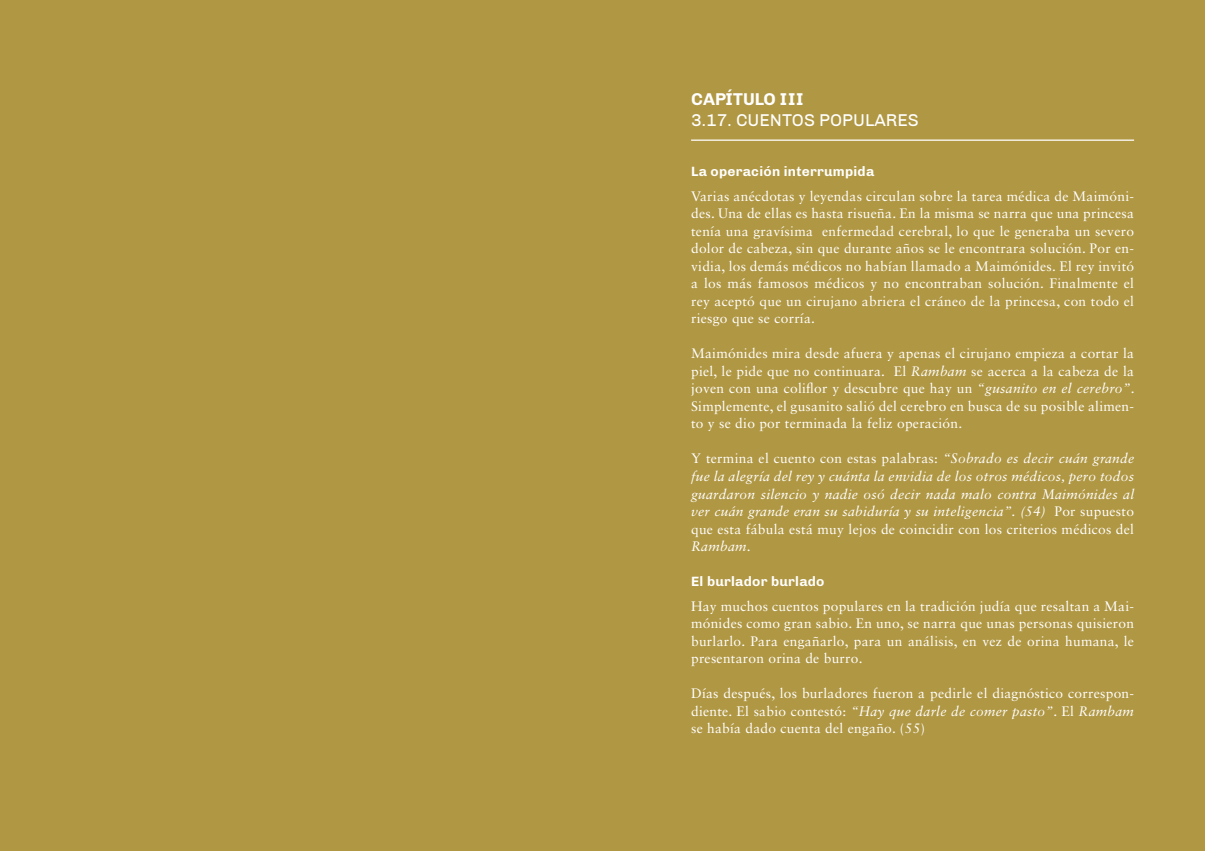
<style>
.page{position:relative;width:1205px;height:851px;background:#fff}
.page>*{position:absolute;margin:0;border:0;box-sizing:border-box;transform-origin:0 0}
.t1{font:17.5px "Chivo";color:#fff}
.t2{font:700 17.5px "Chivo";color:#fff}
.t3{font:13.75px/17.5px "Sabon LT Std";letter-spacing:.02em;color:#fff;text-align:justify}
.t4{font:italic 13.75px/17.5px "Sabon LT Std";letter-spacing:.02em;color:#fff;text-align:justify}
.t5{font:700 13.75px "Chivo";letter-spacing:.02em;color:#fff}
.s1{font-style:italic}
.s2{font-style:normal}
</style>
<div class="page">
<div style="left:602px;top:0;width:603px;height:850px;background:#b09743"></div>
<div style="left:0;top:0;width:603px;height:850px;background:#b09743"></div>
<hr style="left:691px;top:139px;width:443px;height:2px;background:#fff">
<p class="t2" style="left:691px;top:89px;width:114px">CAPÍTULO III</p>
<p class="t1" style="left:691px;top:110px;width:229px">3.17. CUENTOS POPULARES</p>
<p class="t5" style="left:691px;top:163px;width:185px">La operación interrumpida</p>
<p class="t3" style="left:691px;top:187px;width:444px">Varias anécdotas y leyendas circulan sobre la tarea médica de Maimóni&shy;des. Una de ellas es hasta risueña. En la misma se narra que una princesa tenía una gravísima enfermedad cerebral, lo que le generaba un severo dolor de cabeza, sin que durante años se le encontrara solución. Por en&shy;vidia, los demás médicos no habían llamado a Maimónides. El rey invitó a los más famosos médicos y no encontraban solución. Finalmente el rey aceptó que un cirujano abriera el cráneo de la princesa, con todo el riesgo que se corría.</p>
<p class="t3" style="left:691px;top:344px;width:445px">Maimónides mira desde afuera y apenas el cirujano empieza a cortar la piel, le pide que no continuara. El <span class="s1">Rambam</span> se acerca a la cabeza de la joven con una coliflor y descubre que hay un <span class="s1">“gusanito en el cerebro”</span>.<br>Simplemente, el gusanito salió del cerebro en busca de su posible alimen&shy;to y se dio por terminada la feliz operación.</p>
<p class="t4" style="left:691px;top:450px;width:444px"><span class="s2">Y termina el cuento con estas palabras:</span> “Sobrado es decir cuán grande fue la alegría del rey y cuánta la envidia de los otros médicos, pero todos guardaron silencio y nadie osó decir nada malo contra Maimónides al ver cuán grande eran su sabiduría y su inteligencia”. (54) <span class="s2">Por supuesto que esta fábula está muy lejos de coincidir con los criterios médicos del </span>Rambam<span class="s2">.</span></p>
<p class="t5" style="left:691px;top:573px;width:135px">El burlador burlado</p>
<p class="t3" style="left:691px;top:597px;width:444px">Hay muchos cuentos populares en la tradición judía que resaltan a Mai&shy;mónides como gran sabio. En uno, se narra que unas personas quisieron burlarlo. Para engañarlo, para un análisis, en vez de orina humana, le presentaron orina de burro.</p>
<p class="t3" style="left:691px;top:684px;width:444px">Días después, los burladores fueron a pedirle el diagnóstico correspon&shy;diente. El sabio contestó: <span class="s1">“Hay que darle de comer pasto”</span>. El <span class="s1">Rambam </span>se había dado cuenta del engaño. (55)</p>
</div>
